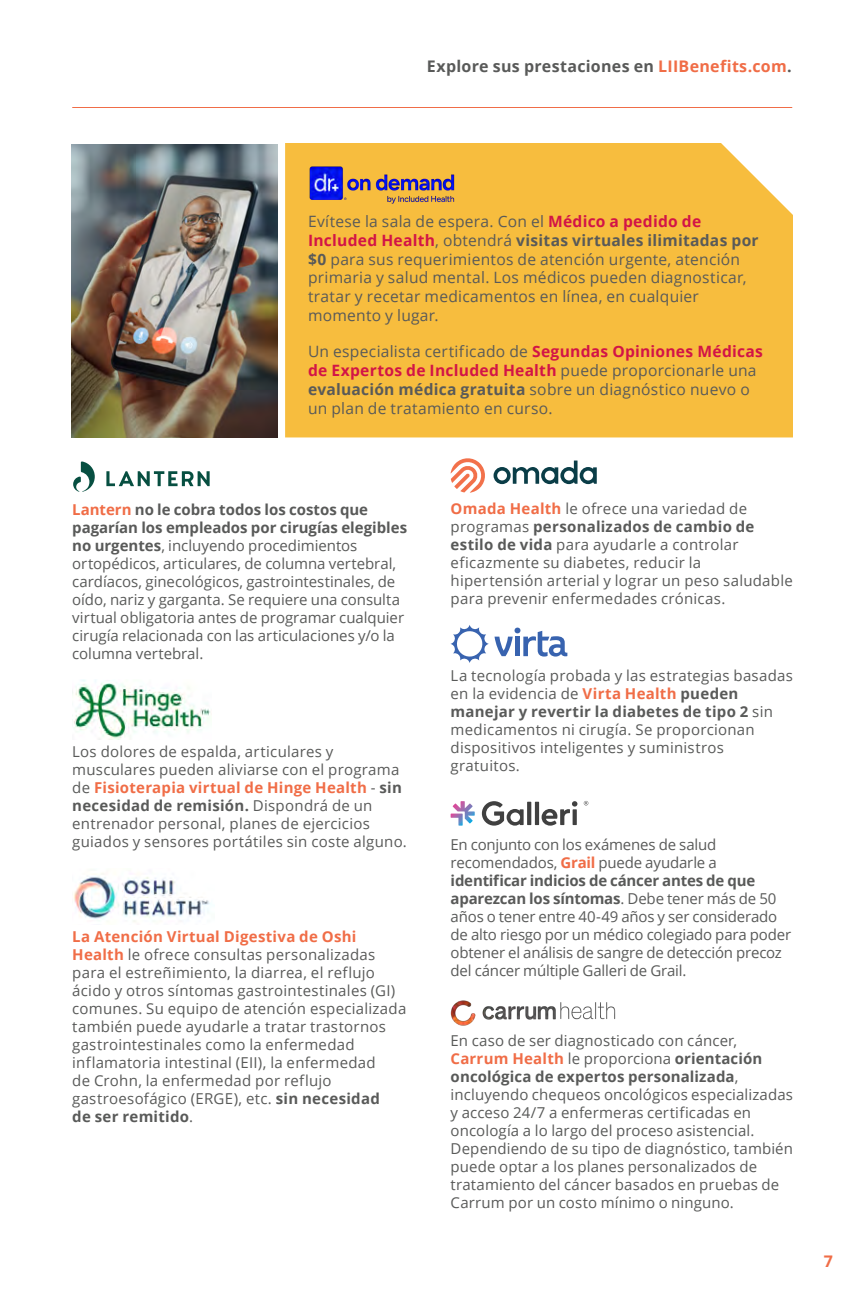
<style>
.page{position:relative;width:864px;height:1296px;background:#fff}
.page>*{position:absolute;margin:0;border:0;box-sizing:border-box;transform-origin:0 0}
.t1{font:700 16px "Open Sans";letter-spacing:.015em;color:#595a59}
.t2{font:700 16px "Open Sans";color:#f06d47}
.t3{font:15.6px/18.8px "Open Sans";letter-spacing:.015em;color:#595a59}
.t4{font:15px/18px "Open Sans";letter-spacing:.015em;color:#595a59}
.t5{font:15px/18px "Open Sans";letter-spacing:-.005em;color:#595a59}
.t6{font:15px/18px "Open Sans";letter-spacing:-.01em;color:#595a59}
.s1{color:#f06d47}
.s2{font-weight:700;color:#d21447}
.s3{font-weight:700}
.s4{font-weight:700;color:#f06d47}
</style>
<div class="page">
<hr style="left:72px;top:107px;width:720px;height:1px;background:#f06d47">
<div style="left:285px;top:143px;width:508px;height:294px;background:#f7bd3e"></div>
<svg style="left:106px;top:471px;width:104px;height:15px"></svg>
<svg style="left:73px;top:461px;width:22px;height:31px"></svg>
<img style="left:72px;top:680px;width:139px;height:59px">
<img style="left:73px;top:873px;width:137px;height:49px">
<svg style="left:494px;top:461px;width:103px;height:23px"></svg>
<svg style="left:451px;top:458px;width:34px;height:35px"></svg>
<svg style="left:495px;top:628px;width:72px;height:29px"></svg>
<svg style="left:451px;top:625px;width:38px;height:38px"></svg>
<svg style="left:482px;top:801px;width:95px;height:25px"></svg>
<svg style="left:451px;top:801px;width:24px;height:25px"></svg>
<svg style="left:584px;top:801px;width:4px;height:4px"></svg>
<img style="left:451px;top:1000px;width:165px;height:26px">
<img style="left:72px;top:144px;width:206px;height:293px">
<img style="left:308px;top:162px;width:151px;height:42px">
<p class="t1" style="left:427px;top:55px;width:366px">Explore sus prestaciones en <span class="s1">LIIBenefits.com</span>.</p>
<p class="t3" style="left:308px;top:212px;width:452px">Evítese la sala de espera. Con el <span class="s2">Médico a pedido de Included Health</span>, obtendrá <span class="s3">visitas virtuales ilimitadas por $0</span> para sus requerimientos de atención urgente, atención primaria y salud mental. Los médicos pueden diagnosticar, tratar y recetar medicamentos en línea, en cualquier momento y lugar.</p>
<p class="t3" style="left:308px;top:342px;width:456px">Un especialista certificado de <span class="s2">Segundas Opiniones Médicas de Expertos de Included Health</span> puede proporcionarle una <span class="s3">evaluación médica gratuita</span> sobre un diagnóstico nuevo o un plan de tratamiento en curso.</p>
<p class="t5" style="left:72px;top:500px;width:336px"><span class="s4">Lantern</span> <span class="s3">no le cobra todos los costos que pagarían los empleados por cirugías elegibles no urgentes</span>, incluyendo procedimientos ortopédicos, articulares, de columna vertebral, cardíacos, ginecológicos, gastrointestinales, de oído, nariz y garganta. Se requiere una consulta virtual obligatoria antes de programar cualquier cirugía relacionada con las articulaciones y/o la columna vertebral.</p>
<p class="t4" style="left:72px;top:742px;width:336px">Los dolores de espalda, articulares y musculares pueden aliviarse con el programa de <span class="s4">Fisioterapia virtual de Hinge Health</span> - <span class="s3">sin necesidad de remisión.</span> Dispondrá de un entrenador personal, planes de ejercicios guiados y sensores portátiles sin coste alguno.</p>
<p class="t4" style="left:72px;top:927px;width:336px"><span class="s4">La Atención Virtual Digestiva de Oshi Health</span> le ofrece consultas personalizadas para el estreñimiento, la diarrea, el reflujo ácido y otros síntomas gastrointestinales (GI) comunes. Su equipo de atención especializada también puede ayudarle a tratar trastornos gastrointestinales como la enfermedad inflamatoria intestinal (EII), la enfermedad<br>de Crohn, la enfermedad por reflujo gastroesofágico (ERGE), etc. <span class="s3">sin necesidad<br>de ser remitido</span>.</p>
<p class="t4" style="left:451px;top:499px;width:344px"><span class="s4">Omada Health</span> le ofrece una variedad de programas <span class="s3">personalizados de cambio de estilo de vida</span> para ayudarle a controlar eficazmente su diabetes, reducir la hipertensión arterial y lograr un peso saludable para prevenir enfermedades crónicas.</p>
<p class="t4" style="left:451px;top:666px;width:344px">La tecnología probada y las estrategias basadas en la evidencia de <span class="s4">Virta Health</span> <span class="s3">pueden manejar y revertir la diabetes de tipo 2</span> sin medicamentos ni cirugía. Se proporcionan dispositivos inteligentes y suministros gratuitos.</p>
<p class="t6" style="left:451px;top:835px;width:342px">En conjunto con los exámenes de salud recomendados, <span class="s4">Grail</span> puede ayudarle a <span class="s3">identificar indicios de cáncer antes de que aparezcan los síntomas</span>. Debe tener más de 50 años o tener entre 40-49 años y ser considerado de alto riesgo por un médico colegiado para poder obtener el análisis de sangre de detección precoz del cáncer múltiple Galleri de Grail.</p>
<p class="t4" style="left:451px;top:1031px;width:344px">En caso de ser diagnosticado con cáncer, <span class="s4">Carrum Health</span> le proporciona <span class="s3">orientación oncológica de expertos personalizada</span>, incluyendo chequeos oncológicos especializadas y acceso 24/7 a enfermeras certificadas en oncología a lo largo del proceso asistencial.<br>Dependiendo de su tipo de diagnóstico, también puede optar a los planes personalizados de tratamiento del cáncer basados en pruebas de Carrum por un costo mínimo o ninguno.</p>
<p class="t2" style="left:824px;top:1250px;width:11px">7</p>
</div>
